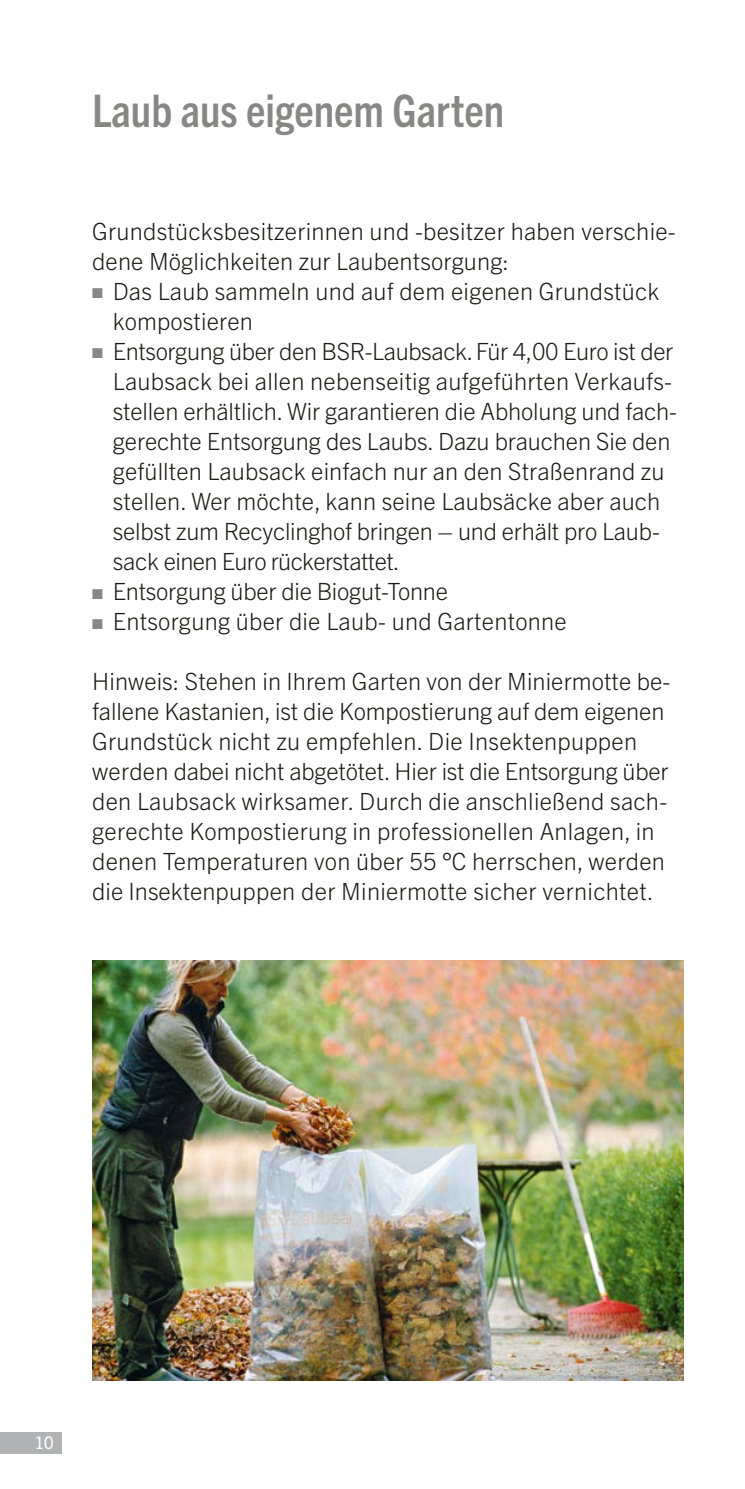
<style>
.page{position:relative;width:745px;height:1489px;background:#fff}
.page>*{position:absolute;margin:0;border:0;box-sizing:border-box;transform-origin:0 0}
.Headline_h1{font:700 condensed 45px "Trade Gothic Next LT Pro";color:#878786}
.Copy{font:300 23.75px/30px "Trade Gothic Next LT Pro";letter-spacing:.005em;color:#1a1a18}
.t1{font:17.5px "Trade Gothic Next LT Pro";color:#fff}
.s1{color:#878786}
</style>
<div class="page">
<div style="left:0;top:1431px;width:61px;height:22px;background:#b1b2b3"></div>
<img style="left:92px;top:960px;width:591px;height:420px">
<h1 class="Headline_h1" style="left:92px;top:80px;width:413px">Laub aus eigenem Garten</h1>
<p class="Copy" style="left:92px;top:215px;width:584px">Grundstücksbesitzerinnen und -besitzer haben verschie&shy;dene Möglichkeiten zur Laubentsorgung:</p>
<p class="Copy" style="left:113px;top:275px;width:548px;text-indent:-21px"><span class="s1">■</span> Das Laub sammeln und auf dem eigenen Grundstück kompostieren</p>
<p class="Copy" style="left:113px;top:335px;width:565px;text-indent:-21px"><span class="s1">■</span> Entsorgung über den BSR-Laubsack. Für 4,00 Euro ist der Laubsack bei allen nebenseitig aufgeführten Verkaufs&shy;stellen erhältlich. Wir garantieren die Abholung und fach&shy;gerechte Entsorgung des Laubs. Dazu brauchen Sie den gefüllten Laubsack einfach nur an den Straßenrand zu stellen. Wer möchte, kann seine Laubsäcke aber auch selbst zum Recyclinghof bringen – und erhält pro Laub&shy;sack einen Euro rückerstattet.</p>
<p class="Copy" style="left:92px;top:575px;width:357px"><span class="s1">■</span> Entsorgung über die Biogut-Tonne</p>
<p class="Copy" style="left:92px;top:605px;width:476px"><span class="s1">■</span> Entsorgung über die Laub- und Gartentonne</p>
<p class="Copy" style="left:92px;top:665px;width:579px">Hinweis: Stehen in Ihrem Garten von der Miniermotte be&shy;fallene Kastanien, ist die Kompostierung auf dem eigenen Grundstück nicht zu empfehlen. Die Insektenpuppen werden dabei nicht abgetötet. Hier ist die Entsorgung über den Laubsack wirksamer. Durch die anschließend sach&shy;gerechte Kompostierung in professionellen Anlagen, in denen Temperaturen von über 55 °C herrschen, werden die Insektenpuppen der Miniermotte sicher vernichtet.</p>
<p class="t1" style="left:34px;top:1430px;width:21px">10</p>
</div>
